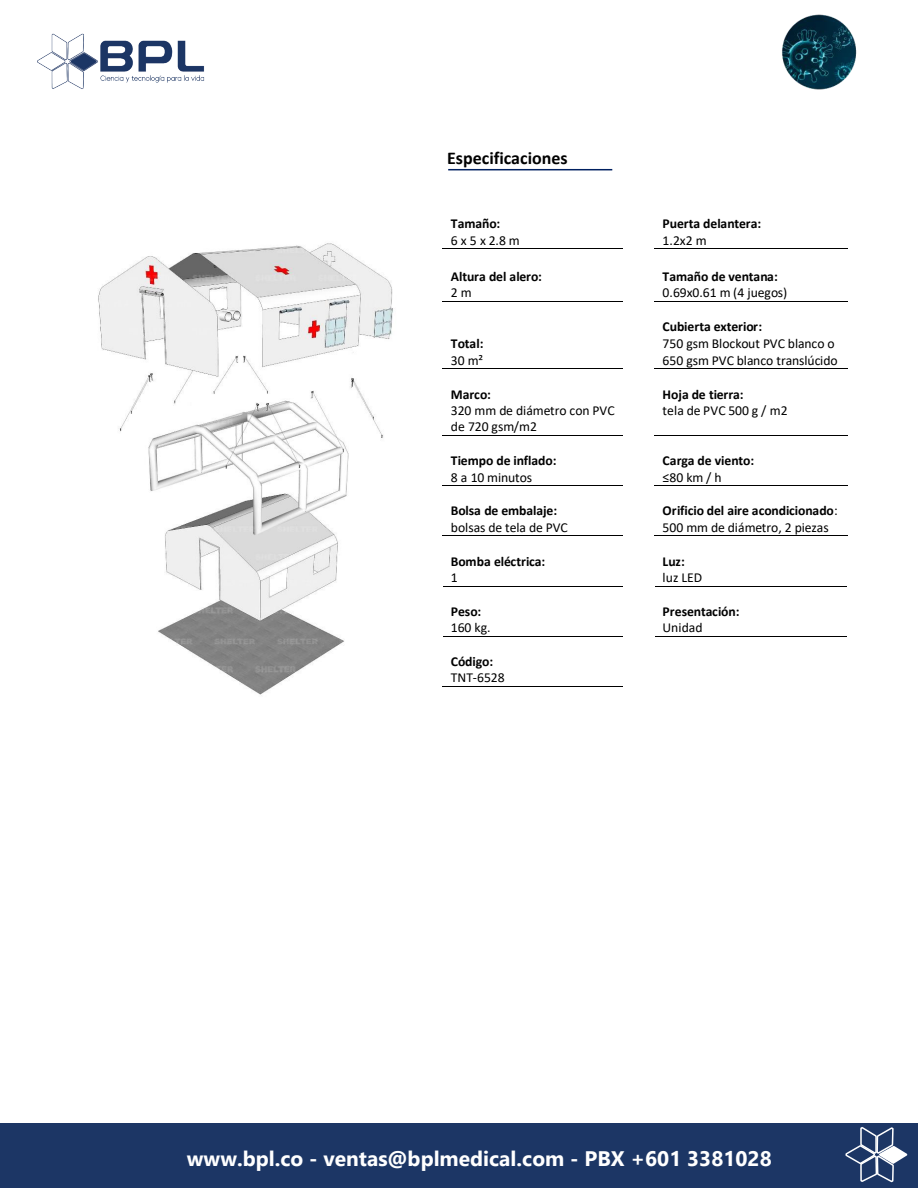
<style>
.page{position:relative;width:918px;height:1188px;background:#fff}
.page>*{position:absolute;margin:0;border:0;box-sizing:border-box;transform-origin:0 0}
.t1{font:700 21px "Gadugi";color:#fff}
.t2{font:700 18px "Calibri";color:#000}
.t3{font:700 13.65px/16.5px "Calibri";letter-spacing:-.005em;color:#000}
.t4{font:13.65px/16.5px "Calibri";color:#000}
.s1{font-weight:400}
</style>
<div class="page">
<img style="left:782px;top:14px;width:75px;height:76px">
<img style="left:98px;top:243px;width:345px;height:453px">
<hr style="left:443px;top:248px;width:180px;height:1px;background:#000">
<hr style="left:655px;top:248px;width:192px;height:1px;background:#000">
<hr style="left:443px;top:301px;width:180px;height:1px;background:#000">
<hr style="left:655px;top:301px;width:192px;height:1px;background:#000">
<hr style="left:443px;top:368px;width:180px;height:1px;background:#000">
<hr style="left:655px;top:368px;width:192px;height:1px;background:#000">
<hr style="left:443px;top:435px;width:180px;height:1px;background:#000">
<hr style="left:655px;top:435px;width:192px;height:1px;background:#000">
<hr style="left:443px;top:485px;width:180px;height:1px;background:#000">
<hr style="left:655px;top:485px;width:192px;height:1px;background:#000">
<hr style="left:443px;top:535px;width:180px;height:1px;background:#000">
<hr style="left:655px;top:535px;width:192px;height:1px;background:#000">
<hr style="left:443px;top:586px;width:180px;height:1px;background:#000">
<hr style="left:655px;top:586px;width:192px;height:1px;background:#000">
<hr style="left:443px;top:636px;width:180px;height:1px;background:#000">
<hr style="left:655px;top:636px;width:192px;height:1px;background:#000">
<hr style="left:443px;top:686px;width:180px;height:1px;background:#000">
<hr style="left:448px;top:169px;width:164px;height:1px;background:#002060">
<img style="left:37px;top:33px;width:168px;height:56px">
<div style="left:0;top:1124px;width:918px;height:64px;background:#1c3665"></div>
<svg style="left:844px;top:1123px;width:63px;height:60px"></svg>
<h2 class="t2" style="left:447px;top:145px;width:122px">Especificaciones</h2>
<p class="t3" style="left:451px;top:215px;width:51px">Tamaño:</p>
<p class="t3" style="left:663px;top:215px;width:100px">Puerta delantera:</p>
<p class="t4" style="left:451px;top:231px;width:70px">6x5x2.8m</p>
<p class="t4" style="left:663px;top:231px;width:46px">1.2x2 m</p>
<p class="t3" style="left:451px;top:268px;width:93px">Altura del alero:</p>
<p class="t4" style="left:451px;top:284px;width:23px">2m</p>
<p class="t3" style="left:663px;top:268px;width:117px">Tamaño de ventana:</p>
<p class="t4" style="left:663px;top:284px;width:126px">0.69x0.61 m (4 juegos)</p>
<p class="t3" style="left:663px;top:318px;width:101px">Cubierta exterior:</p>
<p class="t3" style="left:451px;top:335px;width:34px">Total:</p>
<p class="t4" style="left:451px;top:352px;width:34px">30 m²</p>
<p class="t4" style="left:663px;top:335px;width:177px">750 gsm Blockout PVC blanco o<br>650 gsm PVC blanco translúcido</p>
<p class="t3" style="left:451px;top:386px;width:42px">Marco:</p>
<p class="t4" style="left:451px;top:402px;width:165px">320 mm de diámetro con PVC de 720 gsm/m2</p>
<p class="t3" style="left:663px;top:386px;width:83px">Hoja de tierra:</p>
<p class="t4" style="left:663px;top:402px;width:127px">tela de PVC 500 g / m2</p>
<p class="t3" style="left:451px;top:452px;width:107px">Tiempo de inflado:</p>
<p class="t4" style="left:451px;top:469px;width:83px">8 a 10 minutos</p>
<p class="t3" style="left:663px;top:452px;width:93px">Carga de viento:</p>
<p class="t4" style="left:663px;top:469px;width:61px">≤80 km / h</p>
<p class="t3" style="left:451px;top:502px;width:108px">Bolsa de embalaje:</p>
<p class="t4" style="left:451px;top:519px;width:119px">bolsas de tela de PVC</p>
<p class="t3" style="left:663px;top:502px;width:177px">Orificio del aire acondicionado<span class="s1">:<br>500 mm de diámetro, 2 piezas</span></p>
<p class="t3" style="left:451px;top:553px;width:96px">Bomba eléctrica:</p>
<p class="t4" style="left:451px;top:569px;width:8px">1</p>
<p class="t3" style="left:663px;top:553px;width:24px">Luz:</p>
<p class="t4" style="left:663px;top:569px;width:41px">luz LED</p>
<p class="t3" style="left:451px;top:603px;width:32px">Peso:</p>
<p class="t4" style="left:451px;top:619px;width:41px">160 kg.</p>
<p class="t3" style="left:663px;top:603px;width:78px">Presentación:</p>
<p class="t4" style="left:663px;top:619px;width:41px">Unidad</p>
<p class="t3" style="left:451px;top:653px;width:44px">Código:</p>
<p class="t4" style="left:451px;top:669px;width:55px">TNT-6528</p>
<h1 class="t1" style="left:187px;top:1145px;width:586px">www.bpl.co - ventas@bplmedical.com - PBX +601 3381028</h1>
</div>
